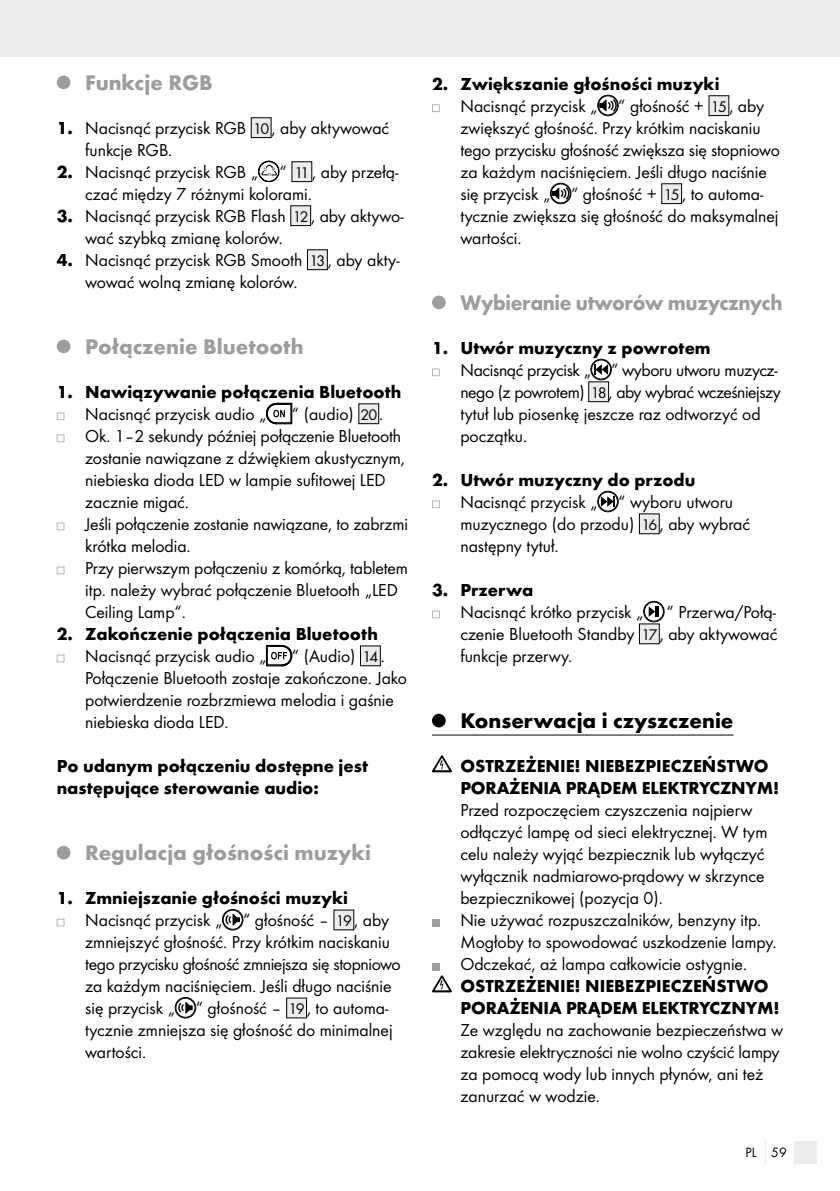
<style>
.page{position:relative;width:840px;height:1191px;background:#fff}
.page>*{position:absolute;margin:0;border:0;box-sizing:border-box;transform-origin:0 0}
.t1{font:700 22px "Futura";color:#9c9d9d}
.t2{font:700 22px "Futura";letter-spacing:-.02em;color:#9c9d9d;scale:.94 1}
.t3{font:700 22px "Futura";color:#000}
.t4{font:18px/22px "Futura Boo";color:#000}
.t5{font:700 18px/22px "Futura";color:#000}
.t6{font:18px/22px "Futura Boo";letter-spacing:-.02em;color:#000}
.t7{font:14px "Futura Boo";color:#000}
.s1{font-family:"Futura";font-weight:700}
.s2{font-size:16px}
</style>
<div class="page">
<div style="left:0;top:0;width:839px;height:57px;background:#ececec"></div>
<div style="left:794px;top:1140px;width:22px;height:23px;background:#ececec"></div>
<div style="left:57px;top:76px;width:13px;height:13px;background:#9c9d9d;border-radius:50%"></div>
<div style="left:251px;top:118px;width:20px;height:20px;background:#ececec"></div>
<div style="left:250px;top:117px;width:21px;height:21px;border:1px solid #000"></div>
<svg style="left:258px;top:160px;width:22px;height:23px"></svg>
<div style="left:292px;top:162px;width:19px;height:20px;background:#ececec"></div>
<div style="left:291px;top:161px;width:21px;height:21px;border:1px solid #000"></div>
<div style="left:290px;top:206px;width:20px;height:20px;background:#ececec"></div>
<div style="left:290px;top:205px;width:21px;height:21px;border:1px solid #000"></div>
<div style="left:307px;top:250px;width:20px;height:20px;background:#ececec"></div>
<div style="left:307px;top:249px;width:20px;height:21px;border:1px solid #000"></div>
<div style="left:57px;top:340px;width:13px;height:13px;background:#9c9d9d;border-radius:50%"></div>
<svg style="left:57px;top:412px;width:7px;height:8px"></svg>
<svg style="left:266px;top:403px;width:26px;height:21px"></svg>
<div style="left:358px;top:404px;width:20px;height:20px;background:#ececec"></div>
<div style="left:358px;top:403px;width:21px;height:21px;border:1px solid #000"></div>
<svg style="left:57px;top:434px;width:7px;height:8px"></svg>
<svg style="left:57px;top:522px;width:7px;height:8px"></svg>
<svg style="left:57px;top:566px;width:7px;height:8px"></svg>
<svg style="left:57px;top:654px;width:7px;height:8px"></svg>
<svg style="left:266px;top:645px;width:27px;height:21px"></svg>
<div style="left:360px;top:646px;width:20px;height:20px;background:#ececec"></div>
<div style="left:57px;top:846px;width:13px;height:13px;background:#9c9d9d;border-radius:50%"></div>
<svg style="left:57px;top:918px;width:7px;height:8px"></svg>
<svg style="left:225px;top:913px;width:15px;height:12px"></svg>
<div style="left:222px;top:909px;width:21px;height:21px;border:1px solid #000;border-radius:50%"></div>
<div style="left:223px;top:910px;width:19px;height:19px;border:1px solid #000;border-radius:50%"></div>
<div style="left:334px;top:910px;width:19px;height:20px;background:#ececec"></div>
<svg style="left:178px;top:1001px;width:14px;height:12px"></svg>
<div style="left:175px;top:997px;width:21px;height:21px;border:1px solid #000;border-radius:50%"></div>
<div style="left:176px;top:998px;width:19px;height:19px;border:1px solid #000;border-radius:50%"></div>
<div style="left:286px;top:998px;width:20px;height:20px;background:#ececec"></div>
<div style="left:286px;top:997px;width:21px;height:21px;border:1px solid #000"></div>
<hr style="left:432px;top:734px;width:301px;height:1px;background:#000">
<svg style="left:432px;top:104px;width:7px;height:8px"></svg>
<svg style="left:599px;top:99px;width:17px;height:12px"></svg>
<div style="left:597px;top:95px;width:21px;height:21px;border:1px solid #000;border-radius:50%"></div>
<div style="left:598px;top:96px;width:19px;height:19px;border:1px solid #000;border-radius:50%"></div>
<div style="left:708px;top:96px;width:20px;height:20px;background:#ececec"></div>
<div style="left:708px;top:95px;width:21px;height:21px;border:1px solid #000"></div>
<svg style="left:551px;top:187px;width:18px;height:12px"></svg>
<div style="left:550px;top:183px;width:20px;height:21px;border:1px solid #000;border-radius:50%"></div>
<div style="left:550px;top:184px;width:20px;height:19px;border:1px solid #000;border-radius:50%"></div>
<div style="left:661px;top:184px;width:20px;height:20px;background:#ececec"></div>
<div style="left:660px;top:183px;width:21px;height:21px;border:1px solid #000"></div>
<div style="left:432px;top:296px;width:13px;height:13px;background:#9c9d9d;border-radius:50%"></div>
<svg style="left:432px;top:368px;width:7px;height:8px"></svg>
<div style="left:590px;top:359px;width:21px;height:21px;border:1px solid #000;border-radius:50%"></div>
<div style="left:591px;top:360px;width:19px;height:19px;border:1px solid #000;border-radius:50%"></div>
<svg style="left:593px;top:364px;width:14px;height:11px"></svg>
<div style="left:588px;top:382px;width:20px;height:20px;background:#ececec"></div>
<svg style="left:432px;top:500px;width:7px;height:8px"></svg>
<svg style="left:600px;top:496px;width:14px;height:11px"></svg>
<div style="left:597px;top:491px;width:21px;height:21px;border:1px solid #000;border-radius:50%"></div>
<div style="left:598px;top:492px;width:19px;height:19px;border:1px solid #000;border-radius:50%"></div>
<div style="left:639px;top:514px;width:20px;height:20px;background:#ececec"></div>
<div style="left:638px;top:513px;width:21px;height:21px;border:1px solid #000"></div>
<svg style="left:432px;top:610px;width:7px;height:8px"></svg>
<svg style="left:648px;top:606px;width:10px;height:11px"></svg>
<div style="left:643px;top:601px;width:21px;height:21px;border:1px solid #000;border-radius:50%"></div>
<div style="left:644px;top:602px;width:19px;height:19px;border:1px solid #000;border-radius:50%"></div>
<div style="left:639px;top:624px;width:20px;height:20px;background:#ececec"></div>
<div style="left:432px;top:714px;width:13px;height:13px;background:#000;border-radius:50%"></div>
<svg style="left:432px;top:755px;width:19px;height:17px"></svg>
<div style="left:432px;top:918px;width:7px;height:8px;background:#9c9d9d"></div>
<div style="left:432px;top:962px;width:7px;height:8px;background:#9c9d9d"></div>
<svg style="left:432px;top:975px;width:19px;height:17px"></svg>
<p class="t1" style="left:85px;top:69px;width:129px">Funkcje RGB</p>
<p class="t4" style="left:85px;top:117px;width:305px;text-indent:-28px"><span class="s1">1.</span> Nacisnąć przycisk RGB <span class="s2">10</span> , aby aktywować funkcje RGB.</p>
<p class="t4" style="left:85px;top:161px;width:315px;text-indent:-28px"><span class="s1">2.</span> Nacisnąć przycisk RGB „ “ <span class="s2">11</span> , aby przełą&shy;czać między 7 różnymi kolorami.</p>
<p class="t4" style="left:85px;top:205px;width:320px;text-indent:-28px"><span class="s1">3.</span> Nacisnąć przycisk RGB Flash <span class="s2">12</span> , aby aktywo&shy;wać szybką zmianę kolorów.</p>
<p class="t4" style="left:85px;top:249px;width:316px;text-indent:-28px"><span class="s1">4.</span> Nacisnąć przycisk RGB Smooth <span class="s2">13</span> , aby akty&shy;wować wolną zmianę kolorów.</p>
<p class="t1" style="left:85px;top:333px;width:220px">Połączenie Bluetooth</p>
<p class="t5" style="left:57px;top:381px;width:346px">1. Nawiązywanie połączenia Bluetooth</p>
<p class="t4" style="left:85px;top:403px;width:183px">Nacisnąć przycisk audio „</p>
<p class="t4" style="left:85px;top:403px;width:324px;text-indent:207px">“ (audio) <span class="s2">20</span>.<br>Ok. 1‒2 sekundy później połączenie Bluetooth zostanie nawiązane z dźwiękiem akustycznym, niebieska dioda LED w lampie sufitowej LED zacznie migać.<br>Jeśli połączenie zostanie nawiązane, to zabrzmi krótka melodia.<br>Przy pierwszym połączeniu z komórką, tabletem itp. należy wybrać połączenie Bluetooth „LED Ceiling Lamp“.</p>
<p class="t5" style="left:57px;top:623px;width:322px">2. Zakończenie połączenia Bluetooth</p>
<p class="t4" style="left:85px;top:645px;width:183px">Nacisnąć przycisk audio „</p>
<p class="t4" style="left:85px;top:645px;width:323px;text-indent:207px">“ (Audio) <span class="s2">14</span> .<br>Połączenie Bluetooth zostaje zakończone. Jako potwierdzenie rozbrzmiewa melodia i gaśnie niebieska dioda LED.</p>
<p class="t5" style="left:57px;top:755px;width:312px">Po udanym połączeniu dostępne jest następujące sterowanie audio:</p>
<p class="t1" style="left:85px;top:839px;width:287px">Regulacja głośności muzyki</p>
<p class="t5" style="left:57px;top:887px;width:293px">1. Zmniejszanie głośności muzyki</p>
<p class="t4" style="left:85px;top:909px;width:317px">Nacisnąć przycisk „ “ głośność – <span class="s2">19</span> , aby zmniejszyć głośność. Przy krótkim naciskaniu tego przycisku głośność zmniejsza się stopniowo za każdym naciśnięciem. Jeśli długo naciśnie się przycisk „ “ głośność – <span class="s2">19</span> , to automa&shy;tycznie zmniejsza się głośność do minimalnej wartości.</p>
<p class="t5" style="left:432px;top:73px;width:289px">2. Zwiększanie głośności muzyki</p>
<p class="t4" style="left:460px;top:95px;width:321px">Nacisnąć przycisk „ “ głośność + <span class="s2">15</span> , aby zwiększyć głośność. Przy krótkim naciskaniu tego przycisku głośność zwiększa się stopniowo za każdym naciśnięciem. Jeśli długo naciśnie się przycisk „ “ głośność + <span class="s2">15</span> , to automa&shy;tycznie zwiększa się głośność do maksymalnej wartości.</p>
<p class="t2" style="left:460px;top:289px;width:344px">Wybieranie utworów muzycznych</p>
<p class="t5" style="left:432px;top:337px;width:280px">1. Utwór muzyczny z powrotem</p>
<p class="t6" style="left:460px;top:359px;width:322px">Nacisnąć przycisk „ “ wyboru utworu muzycz&shy;nego (z powrotem) <span class="s2">18</span>, aby wybrać wcześniejszy tytuł lub piosenkę jeszcze raz odtworzyć od początku.</p>
<p class="t5" style="left:432px;top:469px;width:265px">2. Utwór muzyczny do przodu</p>
<p class="t4" style="left:460px;top:491px;width:291px">Nacisnąć przycisk „ “ wyboru utworu muzycznego (do przodu) <span class="s2">16</span> , aby wybrać następny tytuł.</p>
<p class="t5" style="left:432px;top:579px;width:103px">3. Przerwa</p>
<p class="t4" style="left:460px;top:601px;width:184px">Nacisnąć krótko przycisk „</p>
<p class="t4" style="left:460px;top:601px;width:318px;text-align:justify;text-indent:206px">“ Przerwa/Połą&shy;czenie Bluetooth Standby <span class="s2">17</span> , aby aktywować funkcje przerwy.</p>
<p class="t3" style="left:460px;top:707px;width:274px">Konserwacja i czyszczenie</p>
<p class="t5" style="left:460px;top:755px;width:320px">OSTRZEŻENIE! NIEBEZPIECZEŃSTWO<br>PORAŻENIA PRĄDEM ELEKTRYCZNYM!</p>
<p class="t4" style="left:460px;top:799px;width:317px">Przed rozpoczęciem czyszczenia najpierw odłączyć lampę od sieci elektrycznej. W tym celu należy wyjąć bezpiecznik lub wyłączyć wyłącznik nadmiarowo-prądowy w skrzynce bezpiecznikowej (pozycja 0).<br>Nie używać rozpuszczalników, benzyny itp.<br>Mogłoby to spowodować uszkodzenie lampy.<br>Odczekać, aż lampa całkowicie ostygnie.</p>
<p class="t5" style="left:460px;top:975px;width:320px">OSTRZEŻENIE! NIEBEZPIECZEŃSTWO<br>PORAŻENIA PRĄDEM ELEKTRYCZNYM!</p>
<p class="t4" style="left:460px;top:1019px;width:324px">Ze względu na zachowanie bezpieczeństwa w zakresie elektryczności nie wolno czyścić lampy za pomocą wody lub innych płynów, ani też zanurzać w wodzie.</p>
<p class="t7" style="left:745px;top:1144px;width:43px">PL 59</p>
</div>
